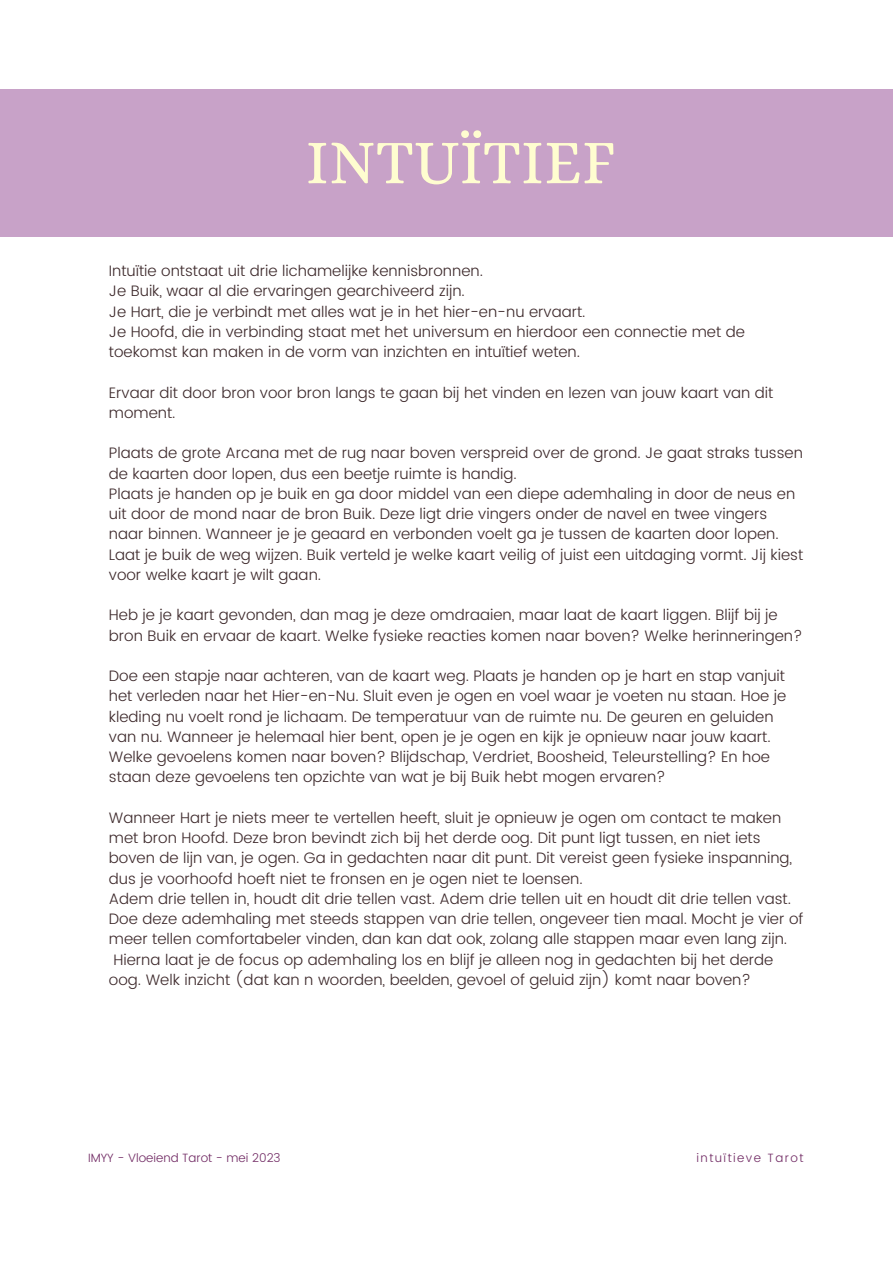
<style>
.page{position:relative;width:893px;height:1264px;background:#fff}
.page>*{position:absolute;margin:0;border:0;box-sizing:border-box;transform-origin:0 0}
.t1{font:63.6px "Alice";color:#fffdd0}
.t2{font:300 15.15px/20.2px "Poppins";color:#3c282a}
.t3{font:300 12px "Poppins";color:#702963}
.t4{font:300 12px "Poppins";letter-spacing:.12em;color:#702963}
</style>
<div class="page">
<div style="left:0;top:89px;width:892px;height:147px;background:#c8a2c8"></div>
<p class="t1" style="left:306px;top:125px;width:311px">INTUÏTIEF</p>
<p class="t2" style="left:109px;top:261px;width:375px">Intuïtie ontstaat uit drie lichamelijke kennisbronnen.</p>
<p class="t2" style="left:109px;top:281px;width:357px">Je Buik, waar al die ervaringen gearchiveerd zijn.</p>
<p class="t2" style="left:109px;top:301px;width:478px">Je Hart, die je verbindt met alles wat je in het hier-en-nu ervaart.</p>
<p class="t2" style="left:109px;top:321px;width:637px">Je Hoofd, die in verbinding staat met het universum en hierdoor een connectie met de toekomst kan maken in de vorm van inzichten en intuïtief weten.</p>
<p class="t2" style="left:109px;top:382px;width:665px">Ervaar dit door bron voor bron langs te gaan bij het vinden en lezen van jouw kaart van dit moment.</p>
<p class="t2" style="left:109px;top:443px;width:695px">Plaats de grote Arcana met de rug naar boven verspreid over de grond. Je gaat straks tussen de kaarten door lopen, dus een beetje ruimte is handig.</p>
<p class="t2" style="left:109px;top:483px;width:695px">Plaats je handen op je buik en ga door middel van een diepe ademhaling in door de neus en uit door de mond naar de bron Buik. Deze ligt drie vingers onder de navel en twee vingers naar binnen. Wanneer je je geaard en verbonden voelt ga je tussen de kaarten door lopen.<br>Laat je buik de weg wijzen. Buik verteld je welke kaart veilig of juist een uitdaging vormt. Jij kiest voor welke kaart je wilt gaan.</p>
<p class="t2" style="left:109px;top:605px;width:695px">Heb je je kaart gevonden, dan mag je deze omdraaien, maar laat de kaart liggen. Blijf bij je bron Buik en ervaar de kaart. Welke fysieke reacties komen naar boven? Welke herinneringen?</p>
<p class="t2" style="left:109px;top:665px;width:679px">Doe een stapje naar achteren, van de kaart weg. Plaats je handen op je hart en stap vanjuit het verleden naar het Hier-en-Nu. Sluit even je ogen en voel waar je voeten nu staan. Hoe je kleding nu voelt rond je lichaam. De temperatuur van de ruimte nu. De geuren en geluiden van nu. Wanneer je helemaal hier bent, open je je ogen en kijk je opnieuw naar jouw kaart.<br>Welke gevoelens komen naar boven? Blijdschap, Verdriet, Boosheid, Teleurstelling? En hoe staan deze gevoelens ten opzichte van wat je bij Buik hebt mogen ervaren?</p>
<p class="t2" style="left:109px;top:807px;width:684px">Wanneer Hart je niets meer te vertellen heeft, sluit je opnieuw je ogen om contact te maken met bron Hoofd. Deze bron bevindt zich bij het derde oog. Dit punt ligt tussen, en niet iets boven de lijn van, je ogen. Ga in gedachten naar dit punt. Dit vereist geen fysieke inspanning, dus je voorhoofd hoeft niet te fronsen en je ogen niet te loensen.</p>
<p class="t2" style="left:109px;top:888px;width:696px">Adem drie tellen in, houdt dit drie tellen vast. Adem drie tellen uit en houdt dit drie tellen vast.<br>Doe deze ademhaling met steeds stappen van drie tellen, ongeveer tien maal. Mocht je vier of meer tellen comfortabeler vinden, dan kan dat ook, zolang alle stappen maar even lang zijn.<br>Hierna laat je de focus op ademhaling los en blijf je alleen nog in gedachten bij het derde oog. Welk inzicht (dat kan n woorden, beelden, gevoel of geluid zijn) komt naar boven?</p>
<p class="t3" style="left:88px;top:1150px;width:194px">IMYY - Vloeiend Tarot - mei 2023</p>
<p class="t4" style="left:696px;top:1150px;width:108px">intuïtieve Tarot</p>
</div>
